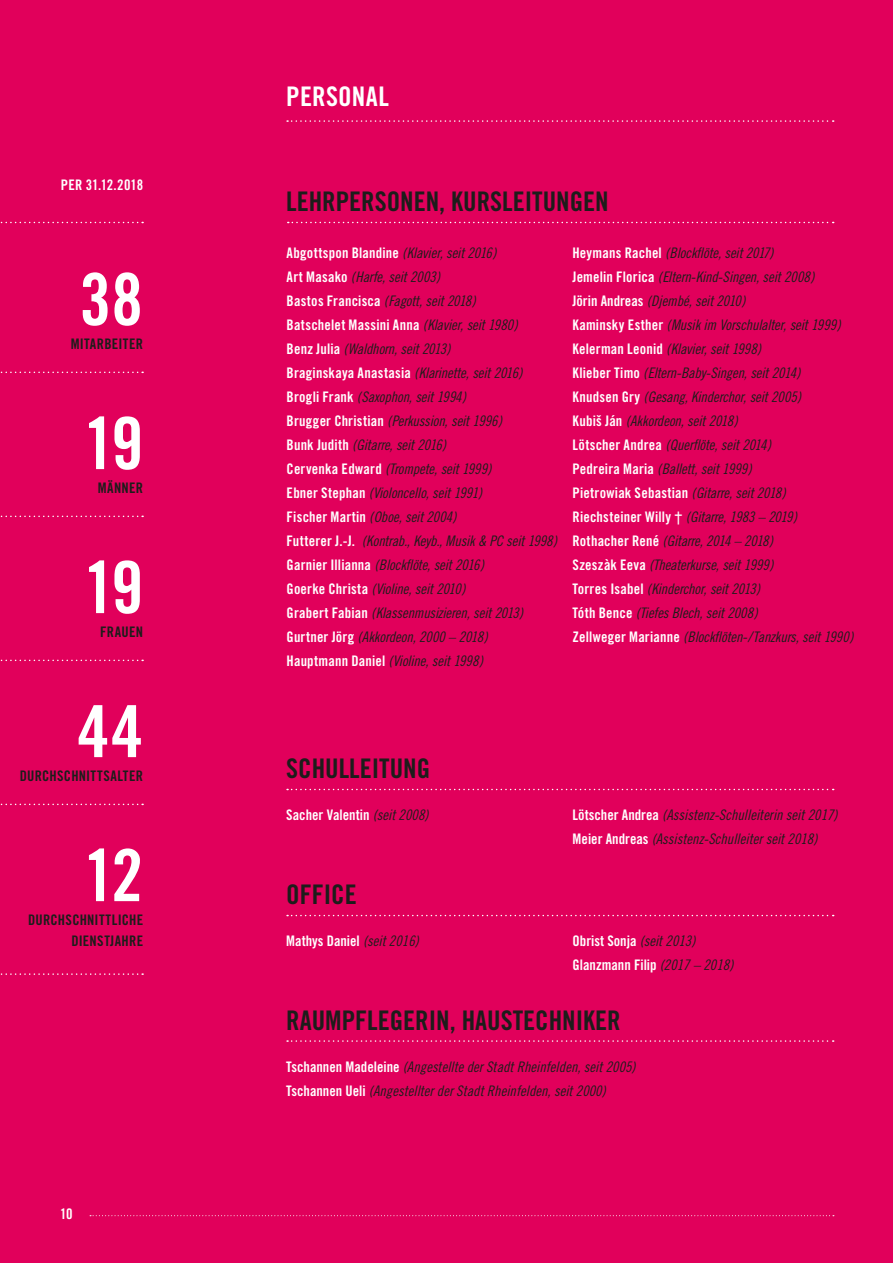
<style>
.page{position:relative;width:893px;height:1263px;background:#e1005b}
.page>*{position:absolute;margin:0;border:0;box-sizing:border-box;transform-origin:0 0}
.t1{font:72px/144px "Trade Gothic Bold Cond Twenty";letter-spacing:-.055em;color:#fff;text-align:justify}
.t2{font:27px "Trade Gothic Bold Cond Twenty";color:#1d1d1b}
.t3{font:27px "Trade Gothic Bold Cond Twenty";letter-spacing:.01em;color:#fff}
.t4{font:14.55px/24px "Trade Gothic Cond Eighteen Obl";letter-spacing:-.005em;color:#1d1d1b}
.t5{font:14.55px/24px "Trade Gothic Bold Cond Twenty";letter-spacing:.01em;color:#fff}
.t6{font:14.55px/21px "Trade Gothic Bold Cond Twenty";letter-spacing:.02em;color:#1d1d1b;text-align:right}
.s1{font-family:"Trade Gothic Cond Eighteen Obl";color:#1d1d1b}
.s2{font-family:"Trade Gothic Bold Cond Twenty";color:#fff}
.s3{font-family:"Arial";color:#fff}
</style>
<div class="page">
<svg style="left:287px;top:789px;width:547px;height:1px"></svg>
<svg style="left:287px;top:915px;width:547px;height:1px"></svg>
<svg style="left:287px;top:1040px;width:547px;height:2px"></svg>
<svg style="left:288px;top:222px;width:546px;height:1px"></svg>
<svg style="left:0;top:222px;width:143px;height:1px"></svg>
<svg style="left:0;top:372px;width:143px;height:1px"></svg>
<svg style="left:0;top:516px;width:143px;height:1px"></svg>
<svg style="left:0;top:660px;width:143px;height:1px"></svg>
<svg style="left:0;top:804px;width:143px;height:1px"></svg>
<svg style="left:0;top:973px;width:143px;height:2px"></svg>
<svg style="left:286px;top:120px;width:548px;height:2px"></svg>
<svg style="left:90px;top:1215px;width:744px;height:1px"></svg>
<p class="t5" style="left:61px;top:173px;width:84px">PER 31.12.2018</p>
<h1 class="t1" style="left:77px;top:227px;width:67px">38<br>19<br>19<br>44<br>12</h1>
<p class="t6" style="left:71px;top:333px;width:74px">MITARBEITER</p>
<p class="t6" style="left:98px;top:477px;width:47px">MÄNNER</p>
<p class="t6" style="left:100px;top:621px;width:44px">FRAUEN</p>
<p class="t6" style="left:20px;top:765px;width:125px">DURCHSCHNITTSALTER</p>
<p class="t6" style="left:28px;top:909px;width:116px">DURCHSCHNITTLICHE<br>DIENSTJAHRE</p>
<p class="t5" style="left:60px;top:1201px;width:14px">10</p>
<h2 class="t3" style="left:286px;top:80px;width:104px">PERSONAL</h2>
<h2 class="t2" style="left:286px;top:185px;width:324px">LEHRPERSONEN, KURSLEITUNGEN</h2>
<p class="t5" style="left:287px;top:240px;width:211px">Abgottspon Blandine <span class="s1">(Klavier, seit 2016)</span></p>
<p class="t4" style="left:287px;top:264px;width:191px"><span class="s2">Art Masako</span> (Harfe, seit 2003)<br><span class="s2">Bastos Francisca</span> (Fagott, seit 2018)</p>
<p class="t5" style="left:287px;top:312px;width:233px">Batschelet Massini Anna <span class="s1">(Klavier, seit 1980)</span></p>
<p class="t4" style="left:287px;top:336px;width:272px"><span class="s2">Benz Julia</span> (Waldhorn, seit 2013)<br><span class="s2">Braginskaya Anastasia</span> (Klarinette, seit 2016)<br><span class="s2">Brogli Frank</span> (Saxophon, seit 1994)<br><span class="s2">Brugger Christian</span> (Perkussion, seit 1996)<br><span class="s2">Bunk Judith</span> (Gitarre, seit 2016)<br><span class="s2">Cervenka Edward</span> (Trompete, seit 1999)<br><span class="s2">Ebner Stephan</span> (Violoncello, seit 1991)<br><span class="s2">Fischer Martin</span> (Oboe, seit 2004)<br><span class="s2">Futterer J.-J.</span> (Kontrab., Keyb., Musik &amp; PC seit 1998)<br><span class="s2">Garnier Illianna</span> (Blockflöte, seit 2016)<br><span class="s2">Goerke Christa</span> (Violine, seit 2010)<br><span class="s2">Grabert Fabian</span> (Klassenmusizieren, seit 2013)<br><span class="s2">Gurtner Jörg</span> (Akkordeon, 2000 – 2018)<br><span class="s2">Hauptmann Daniel</span> (Violine, seit 1998)</p>
<p class="t4" style="left:572px;top:240px;width:270px"><span class="s2">Heymans Rachel</span> (Blockflöte, seit 2017)<br><span class="s2">Jemelin Florica</span> (Eltern-Kind-Singen, seit 2008)<br><span class="s2">Jörin Andreas</span> (Djembé, seit 2010)<br><span class="s2">Kaminsky Esther</span> (Musik im Vorschulalter, seit 1999)<br><span class="s2">Kelerman Leonid</span> (Klavier, seit 1998)<br><span class="s2">Klieber Timo</span> (Eltern-Baby-Singen, seit 2014)<br><span class="s2">Knudsen Gry</span> (Gesang, Kinderchor, seit 2005)<br><span class="s2">Kubiš Ján</span> (Akkordeon, seit 2018)<br><span class="s2">Lötscher Andrea</span> (Querflöte, seit 2014)<br><span class="s2">Pedreira Maria</span> (Ballett, seit 1999)</p>
<p class="t5" style="left:572px;top:480px;width:215px">Pietrowiak Sebastian <span class="s1">(Gitarre, seit 2018)</span></p>
<p class="t4" style="left:572px;top:504px;width:282px"><span class="s2">Riechsteiner Willy</span> <span class="s3">†</span> (Gitarre, 1983 – 2019)<br><span class="s2">Rothacher René</span> (Gitarre, 2014 – 2018)<br><span class="s2">Szeszàk Eeva</span> (Theaterkurse, seit 1999)<br><span class="s2">Torres Isabel</span> (Kinderchor, seit 2013)<br><span class="s2">Tóth Bence</span> (Tiefes Blech, seit 2008)<br><span class="s2">Zellweger Marianne</span> (Blockflöten-/Tanzkurs, seit 1990)</p>
<h2 class="t2" style="left:286px;top:752px;width:145px">SCHULLEITUNG</h2>
<p class="t5" style="left:286px;top:803px;width:144px">Sacher Valentin <span class="s1">(seit 2008)</span></p>
<p class="t4" style="left:573px;top:803px;width:267px"><span class="s2">Lötscher Andrea</span> (Assistenz-Schulleiterin seit 2017)<br><span class="s2">Meier Andreas</span> (Assistenz-Schulleiter seit 2018)</p>
<h2 class="t2" style="left:286px;top:878px;width:72px">OFFICE</h2>
<p class="t5" style="left:286px;top:928px;width:134px">Mathys Daniel <span class="s1">(seit 2016)</span></p>
<p class="t5" style="left:573px;top:928px;width:162px">Obrist Sonja <span class="s1">(seit 2013)<br></span>Glanzmann Filip <span class="s1">(2017 – 2018)</span></p>
<h2 class="t2" style="left:286px;top:1003px;width:336px">RAUMPFLEGERIN, HAUSTECHNIKER</h2>
<p class="t4" style="left:286px;top:1055px;width:351px"><span class="s2">Tschannen Madeleine</span> (Angestellte der Stadt Rheinfelden, seit 2005)<br><span class="s2">Tschannen Ueli</span> (Angestellter der Stadt Rheinfelden, seit 2000)</p>
</div>
